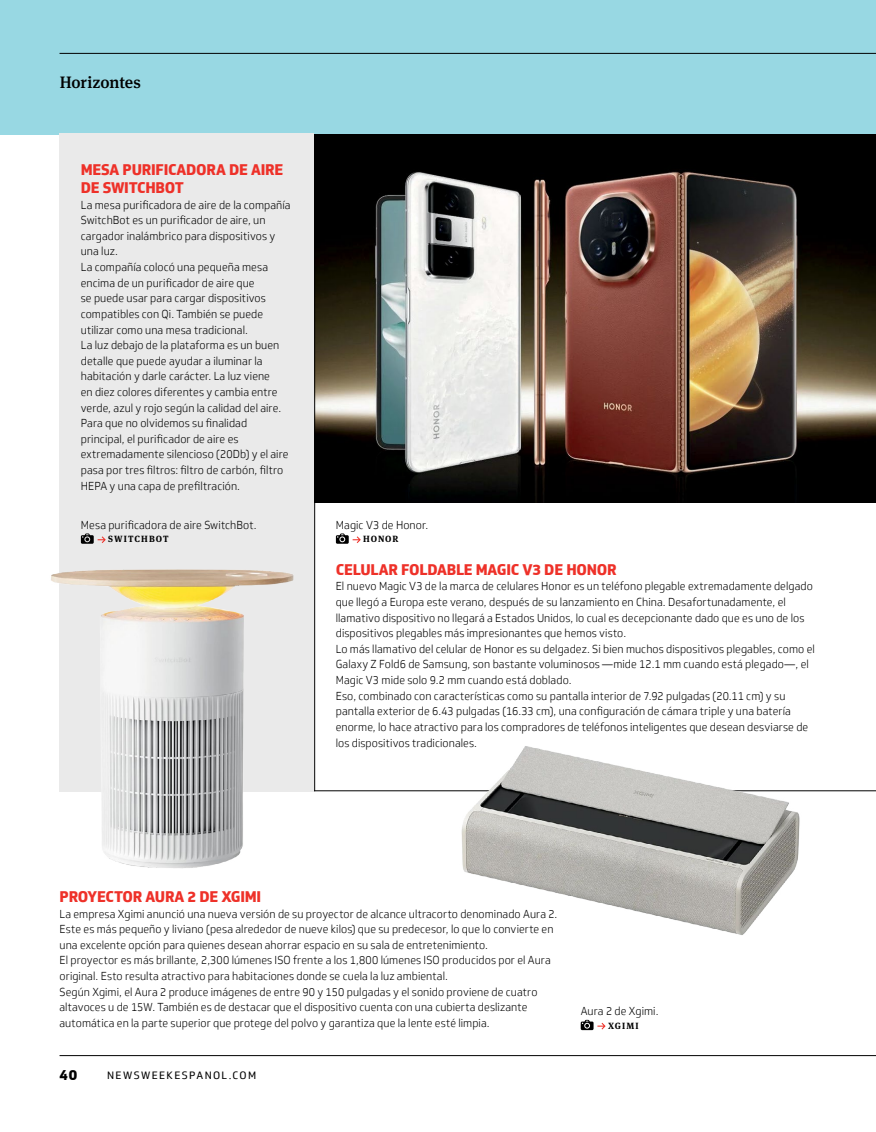
<style>
.page{position:relative;width:876px;height:1132px;background:#fff}
.page>*{position:absolute;margin:0;border:0;box-sizing:border-box;transform-origin:0 0}
.t1{font:500 16.5px "Meta Serif Pro";letter-spacing:-.01em;color:#000}
.t2{font:800 15px/18.1px "Soleto";letter-spacing:-.02em;color:#ee3129}
.t3{font:800 14.4px "Soleto";color:#000}
.t4{font:300 11.25px/15.6px "Soleto";letter-spacing:.005em;color:#000;scale:.95 1}
.t5{font:10.35px "Soleto";letter-spacing:.125em;color:#000}
.t6{font:700 9px "Meta Serif Pro";letter-spacing:.115em;color:#000}
</style>
<div class="page">
<div style="left:0;top:0;width:876px;height:134px;background:#98d8e3"></div>
<hr style="left:875px;top:556px;width:1px;height:498px;background:#fd0">
<img style="left:315px;top:134px;width:561px;height:368px">
<hr style="left:60px;top:790px;width:816px;height:1px;background:#000">
<hr style="left:314px;top:134px;width:1px;height:657px;background:#000">
<div style="left:60px;top:133px;width:254px;height:658px;background:#eaeaea"></div>
<hr style="left:60px;top:1054px;width:816px;height:1px;background:#000">
<hr style="left:60px;top:53px;width:816px;height:1px;background:#000">
<svg style="left:336px;top:533px;width:25px;height:10px"></svg>
<svg style="left:81px;top:533px;width:25px;height:10px"></svg>
<img style="left:447px;top:746px;width:362px;height:189px">
<svg style="left:581px;top:1019px;width:25px;height:10px"></svg>
<img style="left:51px;top:562px;width:247px;height:306px">
<h1 class="t1" style="left:60px;top:69px;width:83px">Horizontes</h1>
<h2 class="t2" style="left:81px;top:160px;width:204px">MESA PURIFICADORA DE AIRE<br>DE SWITCHBOT</h2>
<p class="t4" style="left:81px;top:197px;width:222px">La mesa purificadora de aire de la compañía SwitchBot es un purificador de aire, un cargador inalámbrico para dispositivos y una luz.<br>La compañía colocó una pequeña mesa encima de un purificador de aire que<br>se puede usar para cargar dispositivos compatibles con Qi. También se puede utilizar como una mesa tradicional.<br>La luz debajo de la plataforma es un buen detalle que puede ayudar a iluminar la habitación y darle carácter. La luz viene<br>en diez colores diferentes y cambia entre verde, azul y rojo según la calidad del aire.<br>Para que no olvidemos su finalidad principal, el purificador de aire es extremadamente silencioso (20Db) y el aire pasa por tres filtros: filtro de carbón, filtro HEPA y una capa de prefiltración.</p>
<p class="t4" style="left:81px;top:517px;width:187px">Mesa purificadora de aire SwitchBot.</p>
<p class="t6" style="left:108px;top:531px;width:62px">SWITCHBOT</p>
<p class="t4" style="left:336px;top:517px;width:99px">Magic V3 de Honor.</p>
<p class="t6" style="left:363px;top:531px;width:37px">HONOR</p>
<h2 class="t2" style="left:336px;top:560px;width:282px">CELULAR FOLDABLE MAGIC V3 DE HONOR</h2>
<p class="t4" style="left:336px;top:578px;width:506px">El nuevo Magic V3 de la marca de celulares Honor es un teléfono plegable extremadamente delgado que llegó a Europa este verano, después de su lanzamiento en China. Desafortunadamente, el llamativo dispositivo no llegará a Estados Unidos, lo cual es decepcionante dado que es uno de los dispositivos plegables más impresionantes que hemos visto.<br>Lo más llamativo del celular de Honor es su delgadez. Si bien muchos dispositivos plegables, como el Galaxy Z Fold6 de Samsung, son bastante voluminosos —mide 12.1 mm cuando está plegado—, el Magic V3 mide solo 9.2 mm cuando está doblado.<br>Eso, combinado con características como su pantalla interior de 7.92 pulgadas (20.11 cm) y su pantalla exterior de 6.43 pulgadas (16.33 cm), una configuración de cámara triple y una batería enorme, lo hace atractivo para los compradores de teléfonos inteligentes que desean desviarse de los dispositivos tradicionales.</p>
<h2 class="t2" style="left:60px;top:887px;width:203px">PROYECTOR AURA 2 DE XGIMI</h2>
<p class="t4" style="left:60px;top:905px;width:526px">La empresa Xgimi anunció una nueva versión de su proyector de alcance ultracorto denominado Aura 2.<br>Este es más pequeño y liviano (pesa alrededor de nueve kilos) que su predecesor, lo que lo convierte en una excelente opción para quienes desean ahorrar espacio en su sala de entretenimiento.<br>El proyector es más brillante, 2,300 lúmenes ISO frente a los 1,800 lúmenes ISO producidos por el Aura original. Esto resulta atractivo para habitaciones donde se cuela la luz ambiental.<br>Según Xgimi, el Aura 2 produce imágenes de entre 90 y 150 pulgadas y el sonido proviene de cuatro altavoces u de 15W. También es de destacar que el dispositivo cuenta con una cubierta deslizante automática en la parte superior que protege del polvo y garantiza que la lente esté limpia.</p>
<p class="t3" style="left:60px;top:1064px;width:19px">40</p>
<p class="t5" style="left:107px;top:1068px;width:151px">NEWSWEEKESPANOL.COM</p>
<p class="t4" style="left:581px;top:1003px;width:83px">Aura 2 de Xgimi.</p>
<p class="t6" style="left:608px;top:1017px;width:32px">XGIMI</p>
</div>
